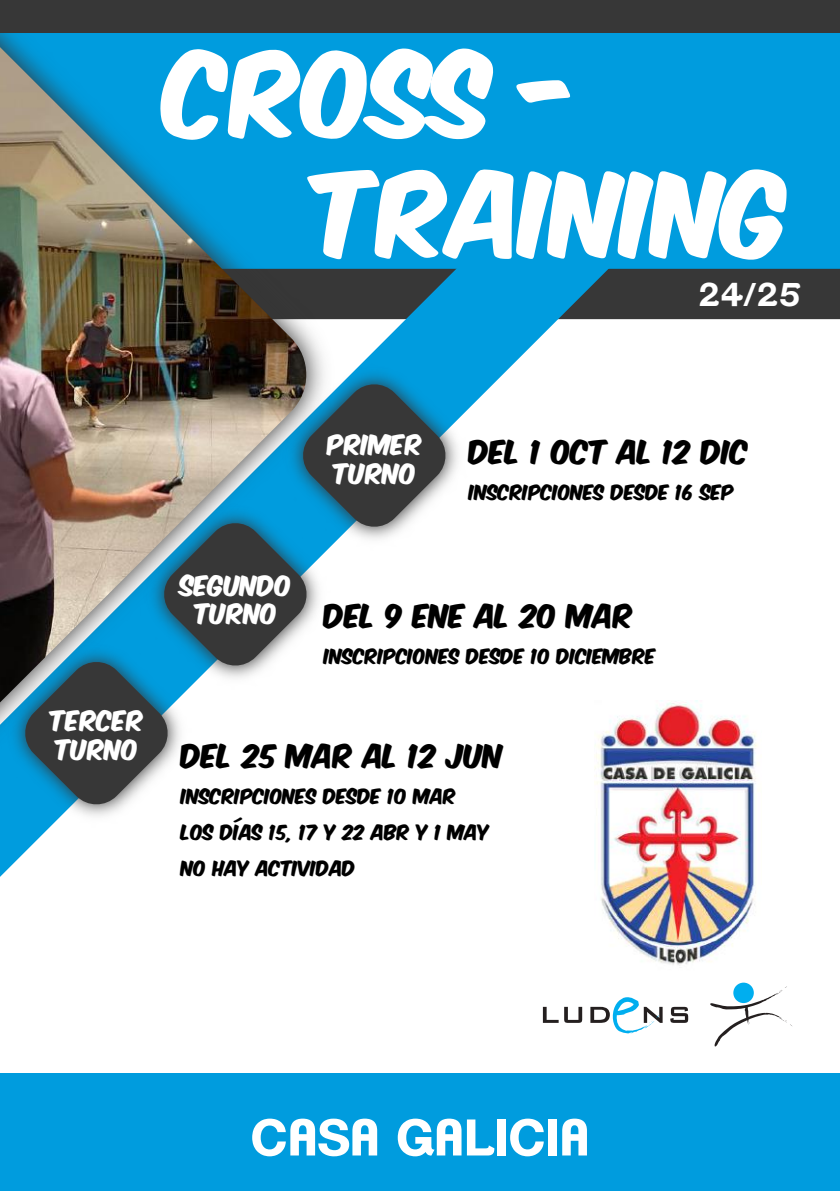
<style>
.page{position:relative;width:840px;height:1191px;background:#fff}
.page>*{position:absolute;margin:0;border:0;box-sizing:border-box;transform-origin:0 0}
.t1{font:100px/120px "Komika Axis";color:#fff}
.t2{font:700 50px "Clemente P Dam";color:#fff}
.t3{font:700 32px "Clemente P Dam";color:#fff}
.t4{font:28px "Komika Axis";color:#000}
.t5{font:24px/28.8px "Komika Axis";color:#fff}
.t6{font:18px/36px "Komika Axis";color:#000}
</style>
<div class="page">
<div style="left:625px;top:269px;width:214px;height:50px;background:#373737"></div>
<div style="left:456px;top:32px;width:383px;height:237px;background:#009cde"></div>
<svg style="left:456px;top:176px;width:169px;height:232px;fill:#009cde"></svg>
<div style="left:0;top:1073px;width:839px;height:118px;background:#009cde"></div>
<img style="left:0;top:32px;width:456px;height:845px">
<img style="left:0;top:47px;width:311px;height:655px">
<div style="left:0;top:0;width:839px;height:32px;background:#373737"></div>
<img style="left:279px;top:361px;width:190px;height:189px">
<img style="left:1px;top:638px;width:190px;height:190px">
<svg style="left:22px;top:381px;width:426px;height:426px"></svg>
<svg style="left:542px;top:1006px;width:16px;height:17px"></svg>
<svg style="left:564px;top:1006px;width:18px;height:17px"></svg>
<svg style="left:670px;top:1006px;width:17px;height:17px"></svg>
<svg style="left:710px;top:986px;width:82px;height:60px"></svg>
<div style="left:733px;top:982px;width:20px;height:21px;background:#00aeef;border-radius:50%"></div>
<svg style="left:590px;top:997px;width:72px;height:36px"></svg>
<img style="left:594px;top:700px;width:164px;height:266px">
<h1 class="t1" style="left:311px;top:43px;width:481px;text-indent:-144px">CROSS -<br>TRAINING</h1>
<h3 class="t3" style="left:697px;top:275px;width:105px">24/25</h3>
<h3 class="t5" style="left:50px;top:708px;width:95px">TERCER<br>TURNO</h3>
<h3 class="t5" style="left:180px;top:573px;width:113px;text-align:center">SEGUNDO<br>TURNO</h3>
<h3 class="t5" style="left:327px;top:432px;width:97px">PRIMER<br>TURNO</h3>
<h3 class="t4" style="left:469px;top:438px;width:281px">DEL 1 OCT AL 12 DIC</h3>
<p class="t6" style="left:469px;top:476px;width:266px">INSCRIPCIONES DESDE 16 SEP</p>
<h3 class="t4" style="left:324px;top:601px;width:310px">DEL 9 ENE AL 20 MAR</h3>
<p class="t6" style="left:324px;top:639px;width:333px">INSCRIPCIONES DESDE 10 DICIEMBRE</p>
<h3 class="t4" style="left:181px;top:742px;width:323px">DEL 25 MAR AL 12 JUN</h3>
<p class="t6" style="left:181px;top:779px;width:310px">INSCRIPCIONES DESDE 10 MAR<br>LOS DÍAS 15, 17 Y 22 ABR Y 1 MAY<br>NO HAY ACTIVIDAD</p>
<h2 class="t2" style="left:250px;top:1107px;width:340px">CASA GALICIA</h2>
</div>
